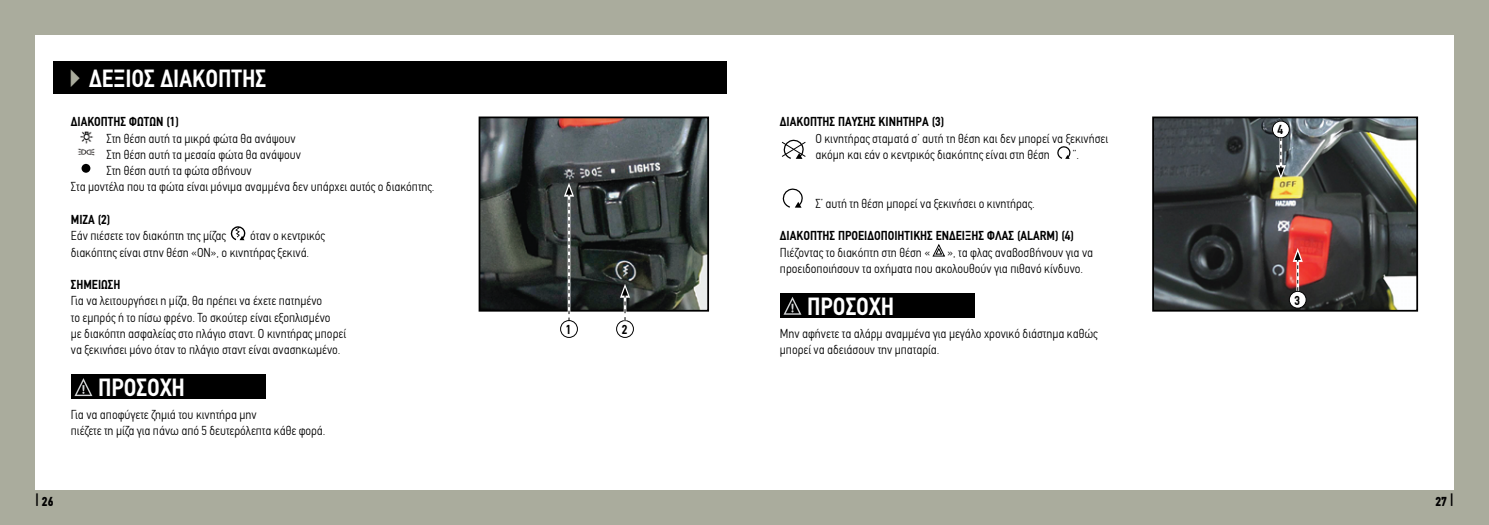
<style>
.page{position:relative;width:1489px;height:525px;background:#fff}
.page>*{position:absolute;margin:0;border:0;box-sizing:border-box;transform-origin:0 0}
.t1{font:700 25px "PF Din Text Condensed";color:#fff}
.t2{font:300 condensed 13px/16.2px "PF Din Text";color:#000}
.t3{font:700 13px "PF Din Text Condensed";color:#000}
.t4{font:900 condensed 13px "PF Din Text";color:#000}
.s1{font-family:"PF Agora Sans Pro";font-weight:400;color:#aaac9d}
</style>
<div class="page">
<div style="left:0;top:0;width:1488px;height:524px;background:#aaac9d"></div>
<div style="left:35px;top:35px;width:1418px;height:454px;background:#fff"></div>
<svg style="left:230px;top:225px;width:15px;height:15px"></svg>
<svg style="left:1055px;top:145px;width:16px;height:15px"></svg>
<svg style="left:932px;top:243px;width:13px;height:14px"></svg>
<div style="left:53px;top:61px;width:673px;height:33px;background:#000"></div>
<div style="left:71px;top:374px;width:195px;height:25px;background:#000"></div>
<svg style="left:74px;top:378px;width:18px;height:18px"></svg>
<div style="left:780px;top:293px;width:194px;height:24px;background:#000"></div>
<svg style="left:784px;top:297px;width:17px;height:17px"></svg>
<svg style="left:780px;top:138px;width:26px;height:22px"></svg>
<svg style="left:781px;top:187px;width:22px;height:21px"></svg>
<img style="left:481px;top:119px;width:225px;height:189px">
<div style="left:478px;top:116px;width:231px;height:195px;border:2px solid #000"></div>
<img style="left:1155px;top:119px;width:259px;height:189px">
<div style="left:1152px;top:116px;width:265px;height:195px;border:2px solid #000"></div>
<div style="left:1272px;top:121px;width:17px;height:17px;background:#fff;border-radius:50%"></div>
<div style="left:1271px;top:120px;width:18px;height:18px;border:1px solid #000;border-radius:50%"></div>
<div style="left:1289px;top:291px;width:16px;height:17px;background:#fff;border-radius:50%"></div>
<div style="left:1288px;top:291px;width:18px;height:17px;border:1px solid #000;border-radius:50%"></div>
<svg style="left:1275px;top:137px;width:10px;height:42px"></svg>
<svg style="left:1292px;top:248px;width:10px;height:43px"></svg>
<img style="left:73px;top:129px;width:22px;height:16px">
<img style="left:75px;top:146px;width:22px;height:12px">
<div style="left:81px;top:164px;width:9px;height:9px;background:#000;border-radius:50%"></div>
<div style="left:560px;top:320px;width:17px;height:17px;background:#fff;border-radius:50%"></div>
<div style="left:560px;top:320px;width:18px;height:18px;border:1px solid #000;border-radius:50%"></div>
<div style="left:616px;top:320px;width:17px;height:17px;background:#fff;border-radius:50%"></div>
<div style="left:616px;top:320px;width:18px;height:18px;border:1px solid #000;border-radius:50%"></div>
<svg style="left:564px;top:182px;width:10px;height:139px"></svg>
<svg style="left:620px;top:283px;width:10px;height:38px"></svg>
<h1 class="t1" style="left:67px;top:64px;width:200px"><span class="s1">▶</span> ΔΕΞΙΟΣ ΔΙΑΚΟΠΤΗΣ</h1>
<p class="t3" style="left:71px;top:114px;width:109px">ΔΙΑΚΟΠΤΗΣ ΦΩΤΩΝ (1)</p>
<p class="t2" style="left:106px;top:130px;width:191px">Στη θέση αυτή τα μικρά φώτα θα ανάψουν</p>
<p class="t2" style="left:106px;top:146px;width:196px">Στη θέση αυτή τα μεσαία φώτα θα ανάψουν</p>
<p class="t2" style="left:106px;top:162px;width:147px">Στη θέση αυτή τα φώτα σβήνουν</p>
<p class="t2" style="left:71px;top:179px;width:365px">Στα μοντέλα που τα φώτα είναι μόνιμα αναμμένα δεν υπάρχει αυτός ο διακόπτης.</p>
<p class="t3" style="left:71px;top:212px;width:41px">ΜΙ ΖΑ (2)</p>
<p class="t2" style="left:71px;top:227px;width:156px">Εάν πιέσετε τον διακόπτη της μίζας</p>
<p class="t2" style="left:71px;top:227px;width:255px;text-indent:179px">όταν ο κεντρικός διακόπτης είναι στην θέση «ON», ο κινητήρας ξεκινά.</p>
<p class="t3" style="left:71px;top:277px;width:51px">ΣΗΜΕΙΩΣΗ</p>
<p class="t2" style="left:71px;top:292px;width:277px">Για να λειτουργήσει η μίζα, θα πρέπει να έχετε πατημένο<br>το εμπρός ή το πίσω φρένο. Το σκούτερ είναι εξοπλισμένο<br>με διακόπτη ασφαλείας στο πλάγιο σταντ. Ο κινητήρας μπορεί να ξεκινήσει μόνο όταν το πλάγιο σταντ είναι ανασηκωμένο.</p>
<h1 class="t1" style="left:98px;top:372px;width:88px">ΠΡΟΣΟΧΗ</h1>
<p class="t2" style="left:71px;top:406px;width:256px">Για να αποφύγετε ζημιά του κινητήρα μην<br>πιέζετε τη μίζα για πάνω από 5 δευτερόλεπτα κάθε φορά.</p>
<p class="t3" style="left:565px;top:321px;width:7px">1</p>
<p class="t3" style="left:621px;top:321px;width:7px">2</p>
<p class="t3" style="left:780px;top:114px;width:14px">ΔΙΑΚΌΠΤΗΣ</p>
<p class="t3" style="left:838px;top:114px;width:8px">ΠΑΎΣΗΣ</p>
<p class="t3" style="left:878px;top:114px;width:8px">ΚΙΝΗΤΉΡΑ</p>
<p class="t3" style="left:931px;top:114px;width:14px">(3)</p>
<p class="t2" style="left:815px;top:130px;width:294px">Ο κινητήρας σταματά σ’ αυτή τη θέση και δεν μπορεί να ξεκινήσει ακόμη και εάν ο κεντρικός διακόπτης είναι στη θέση</p>
<p class="t2" style="left:1072px;top:146px;width:8px">”.</p>
<p class="t2" style="left:815px;top:195px;width:221px">Σ’ αυτή τη θέση μπορεί να ξεκινήσει ο κινητήρας.</p>
<p class="t3" style="left:780px;top:228px;width:14px">ΔΙΑΚΌΠΤΗΣ</p>
<p class="t3" style="left:838px;top:228px;width:7px">ΠΡΟΕΙΔΟΠΟΙΗΤΙΚΉΣ</p>
<p class="t3" style="left:935px;top:228px;width:7px">ΈΝΔΕΙΞΗΣ</p>
<p class="t3" style="left:986px;top:228px;width:8px">ΦΛΑΣ</p>
<p class="t3" style="left:1016px;top:228px;width:58px">(ALARM) (4)</p>
<p class="t2" style="left:780px;top:244px;width:152px">Πιέζοντας το διακόπτη στη θέση «</p>
<p class="t2" style="left:780px;top:244px;width:315px;text-indent:168px">», τα φλας αναβοσβήνουν για να προειδοποιήσουν τα οχήματα που ακολουθούν για πιθανό κίνδυνο.</p>
<h1 class="t1" style="left:807px;top:291px;width:88px">ΠΡΟΣΟΧΗ</h1>
<p class="t2" style="left:780px;top:325px;width:319px">Μην αφήνετε τα αλάρμ αναμμένα για μεγάλο χρονικό διάστημα καθώς μπορεί να αδειάσουν την μπαταρία.</p>
<p class="t3" style="left:1277px;top:122px;width:7px">4</p>
<p class="t3" style="left:1294px;top:292px;width:7px">3</p>
<p class="t4" style="left:35px;top:493px;width:20px">| 26</p>
<p class="t4" style="left:1435px;top:493px;width:20px">27 |</p>
</div>
